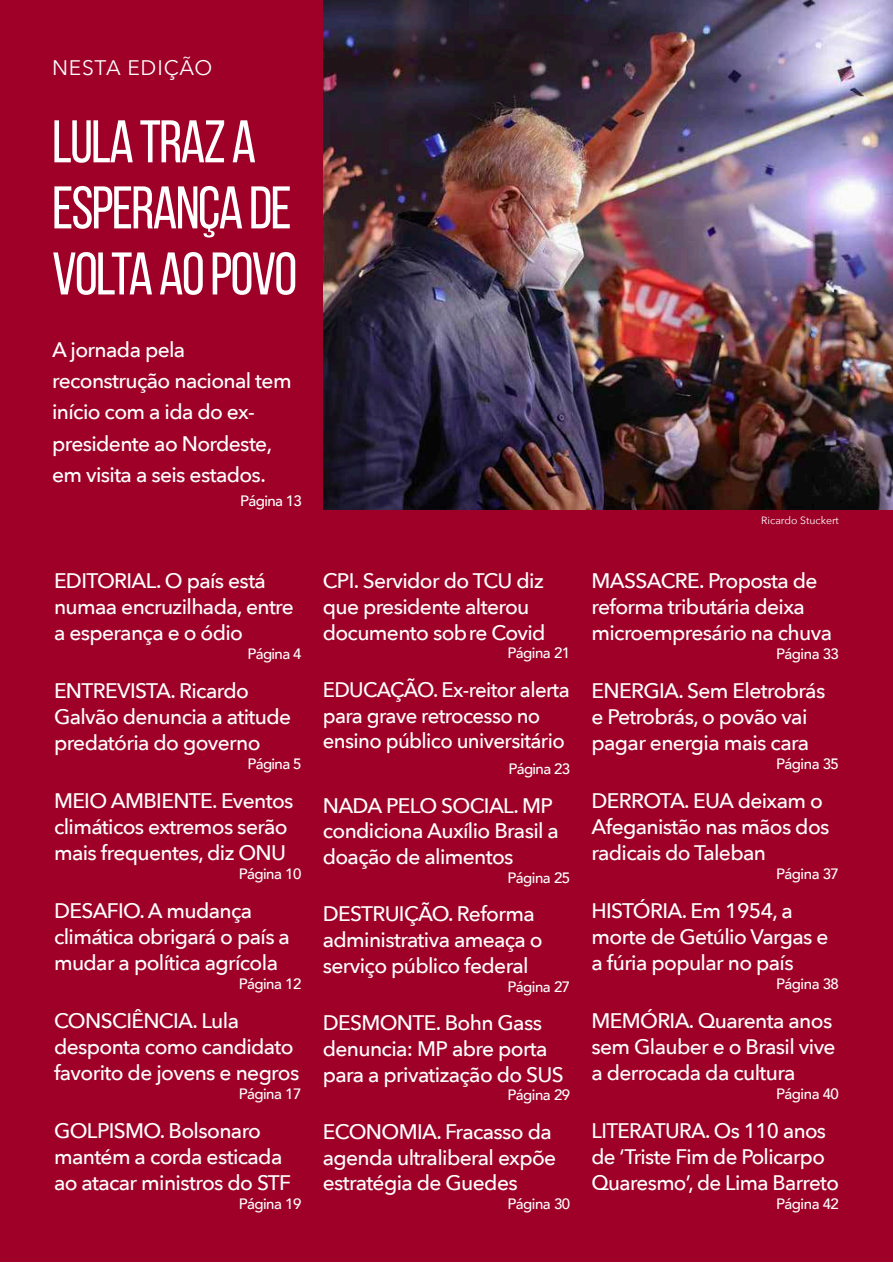
<style>
.page{position:relative;width:893px;height:1263px;background:#fff}
.page>*{position:absolute;margin:0;border:0;box-sizing:border-box;transform-origin:0 0}
.t1{font:60px/66px "Bebas Neue";letter-spacing:-.03em;color:#fff}
.t2{font:500 21px/26.1px "Avenir Next";letter-spacing:-.03em;color:#fff}
.t3{font:21px "Avenir Next";letter-spacing:.04em;color:#fff}
.t4{font:500 15px "Avenir";letter-spacing:-.03em;color:#fff}
.t5{font:10.5px "Avenir Next";color:#fff}
</style>
<div class="page">
<div style="left:1px;top:1px;width:892px;height:1261px;background:#9e0028"></div>
<img style="left:323px;top:0;width:570px;height:510px">
<p class="t3" style="left:52px;top:50px;width:162px">NESTA EDIÇÃO</p>
<h1 class="t1" style="left:52px;top:108px;width:247px">LULA TRAZ A<br>ESPERANÇA DE<br>VOLTA AO POVO</h1>
<p class="t2" style="left:52px;top:333px;width:241px;line-height:31.2px">A jornada pela reconstrução nacional tem início com a ida do ex&shy;presidente ao Nordeste, em visita a seis estados.</p>
<p class="t4" style="left:240px;top:488px;width:63px">Página 13</p>
<p class="t2" style="left:54px;top:567px;width:241px">EDITORIAL. O país está numaa encruzilhada, entre a esperança e o ódio</p>
<p class="t4" style="left:248px;top:641px;width:55px">Página 4</p>
<p class="t2" style="left:54px;top:677px;width:239px">ENTREVISTA. Ricardo<br>Galvão denuncia a atitude predatória do governo</p>
<p class="t4" style="left:248px;top:751px;width:55px">Página 5</p>
<p class="t2" style="left:54px;top:787px;width:241px">MEIO AMBIENTE. Eventos climáticos extremos serão mais frequentes, diz ONU</p>
<p class="t4" style="left:239px;top:861px;width:64px">Página 10</p>
<p class="t2" style="left:54px;top:897px;width:238px">DESAFIO. A mudança climática obrigará o país a mudar a política agrícola</p>
<p class="t4" style="left:239px;top:971px;width:64px">Página 12</p>
<p class="t2" style="left:54px;top:1007px;width:247px">CONSCIÊNCIA. Lula desponta como candidato favorito de jovens e negros</p>
<p class="t4" style="left:239px;top:1081px;width:64px">Página 17</p>
<p class="t2" style="left:54px;top:1117px;width:239px">GOLPISMO. Bolsonaro mantém a corda esticada ao atacar ministros do STF</p>
<p class="t4" style="left:239px;top:1191px;width:64px">Página 19</p>
<p class="t2" style="left:323px;top:567px;width:224px">CPI. Servidor do TCU diz que presidente alterou documento sobre Covid</p>
<p class="t4" style="left:507px;top:640px;width:64px">Página 21</p>
<p class="t2" style="left:323px;top:676px;width:249px">EDUCAÇÃO. Ex-reitor alerta para grave retrocesso no ensino público universitário</p>
<p class="t4" style="left:509px;top:756px;width:63px">Página 23</p>
<p class="t2" style="left:323px;top:792px;width:238px">NADA PELO SOCIAL. MP condiciona Auxílio Brasil a doação de alimentos</p>
<p class="t4" style="left:507px;top:865px;width:64px">Página 25</p>
<p class="t2" style="left:323px;top:900px;width:221px">DESTRUIÇÃO. Reforma administrativa ameaça o serviço público federal</p>
<p class="t4" style="left:507px;top:973px;width:64px">Página 27</p>
<p class="t2" style="left:323px;top:1009px;width:243px">DESMONTE. Bohn Gass denuncia: MP abre porta para a privatização do SUS</p>
<p class="t4" style="left:507px;top:1082px;width:64px">Página 29</p>
<p class="t2" style="left:323px;top:1118px;width:235px">ECONOMIA. Fracasso da agenda ultraliberal expõe estratégia de Guedes</p>
<p class="t4" style="left:507px;top:1191px;width:64px">Página 30</p>
<p class="t5" style="left:761px;top:511px;width:79px">Ricardo Stuckert</p>
<p class="t2" style="left:591px;top:567px;width:242px">MASSACRE. Proposta de reforma tributária deixa microempresário na chuva</p>
<p class="t4" style="left:776px;top:641px;width:64px">Página 33</p>
<p class="t2" style="left:591px;top:677px;width:235px">ENERGIA. Sem Eletrobrás e Petrobrás, o povão vai pagar energia mais cara</p>
<p class="t4" style="left:776px;top:751px;width:64px">Página 35</p>
<p class="t2" style="left:591px;top:787px;width:240px">DERROTA. EUA deixam o<br>Afeganistão nas mãos dos radicais do Taleban</p>
<p class="t4" style="left:776px;top:861px;width:64px">Página 37</p>
<p class="t2" style="left:591px;top:897px;width:239px">HISTÓRIA. Em 1954, a morte de Getúlio Vargas e a fúria popular no país</p>
<p class="t4" style="left:776px;top:971px;width:64px">Página 38</p>
<p class="t2" style="left:591px;top:1007px;width:246px">MEMÓRIA. Quarenta anos sem Glauber e o Brasil vive a derrocada da cultura</p>
<p class="t4" style="left:776px;top:1081px;width:64px">Página 40</p>
<p class="t2" style="left:591px;top:1117px;width:249px">LITERATURA. Os 110 anos de ‘Triste Fim de Policarpo<br>Quaresmo’, de Lima Barreto</p>
<p class="t4" style="left:776px;top:1191px;width:64px">Página 42</p>
</div>
